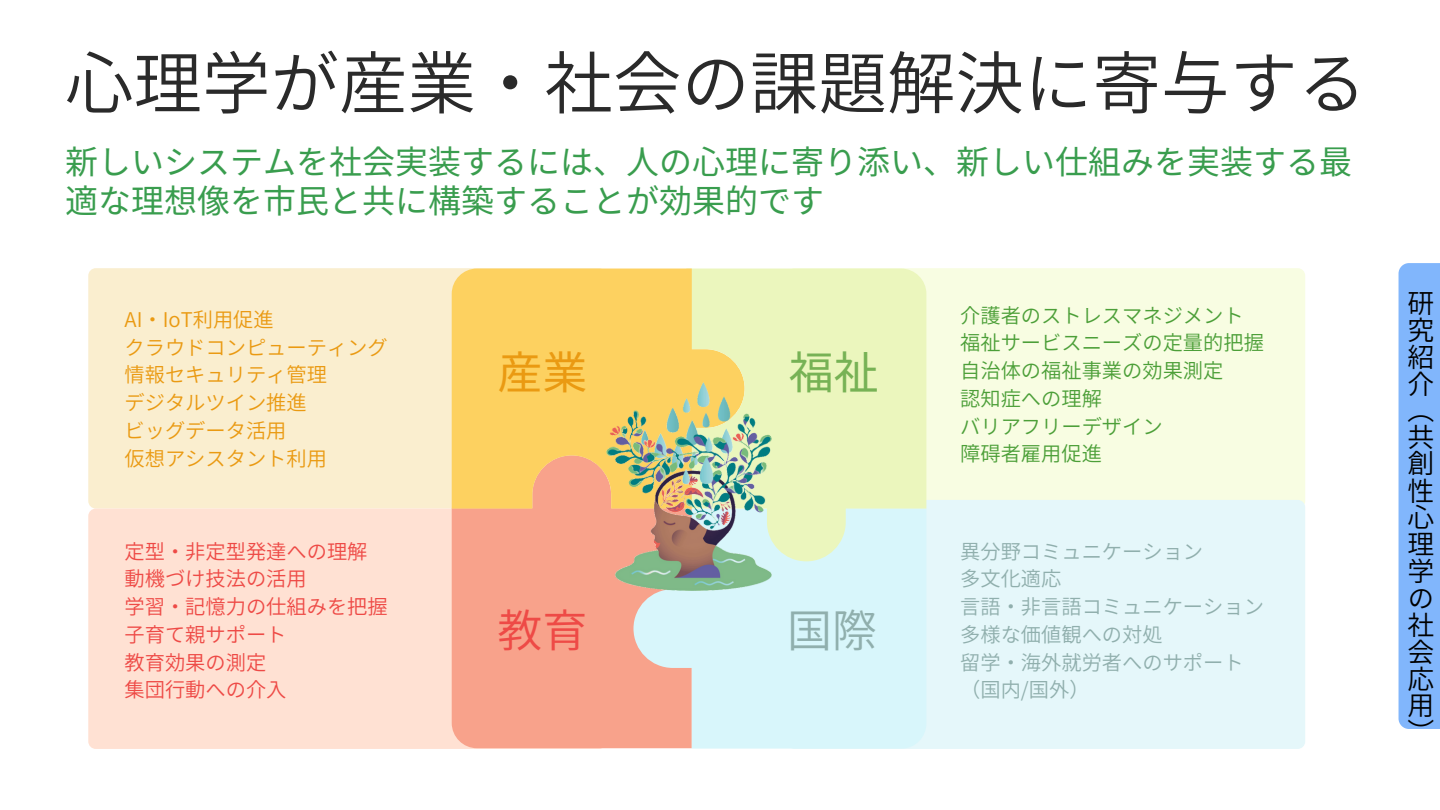
<style>
.page{position:relative;width:1440px;height:810px;background:#fff}
.page>*{position:absolute;margin:0;border:0;box-sizing:border-box;transform-origin:0 0}
.t1{font:68.5px "Source Han Sans JP";color:#2a2a2a}
.t2{font:45px "Source Han Sans JP";color:#ea9a12}
.t3{font:45px "Source Han Sans JP";color:#ee4a46}
.t4{font:45px "Source Han Sans JP";color:#90afad}
.t5{font:45px "Source Han Sans JP";color:#77b255}
.t6{font:33px/39px "Source Han Sans JP";color:#399d4e}
.t7{font:26.8px/26.8px "Source Han Sans JP";color:#000}
.t8{font:20.2px "Source Han Sans JP";color:#4c9f38}
.t9{font:20.2px "Source Han Sans JP";color:#90afad}
.t10{font:20.2px "Source Han Sans JP";color:#ea9a12}
.t11{font:20.2px "Source Han Sans JP";color:#ee4a46}
</style>
<div class="page">
<div style="left:1399px;top:263px;width:41px;height:466px;background:#81b6fc"></div>
<div style="left:88px;top:268px;width:518px;height:241px;background:#faeecf;border-radius:8px"></div>
<div style="left:88px;top:509px;width:518px;height:240px;background:#ffe1d3;border-radius:8px"></div>
<div style="left:787px;top:268px;width:518px;height:241px;background:#f8fde2;border-radius:8px"></div>
<div style="left:787px;top:500px;width:518px;height:249px;background:#e5f7fa;border-radius:8px"></div>
<div style="left:452px;top:509px;width:240px;height:239px;background:#f8a28b"></div>
<div style="left:532px;top:455px;width:79px;height:124px;background:#f8a28b;border-radius:39px"></div>
<div style="left:692px;top:509px;width:234px;height:240px;background:#d8f6fb"></div>
<div style="left:633px;top:589px;width:124px;height:79px;background:#d8f6fb;border-radius:39px"></div>
<div style="left:767px;top:438px;width:79px;height:123px;background:#ebf6bd;border-radius:39px"></div>
<div style="left:692px;top:269px;width:234px;height:240px;background:#ebf6bd"></div>
<svg style="left:452px;top:269px;width:240px;height:240px;background:#fccd63"></svg>
<img style="left:606px;top:382px;width:165px;height:208px">
<p class="t1" style="left:65px;top:29px;width:1303px">心理学が産業・社会の課題解決に寄与する</p>
<p class="t6" style="left:65px;top:141px;width:1288px">新しいシステムを社会実装するには、人の心理に寄り添い、新しい仕組みを実装する最適な理想像を市民と共に構築することが効果的です</p>
<p class="t10" style="left:125px;top:303px;width:151px">AI・IoT利用促進</p>
<p class="t10" style="left:125px;top:331px;width:265px">クラウドコンピューティング</p>
<p class="t10" style="left:125px;top:359px;width:204px">情報セキュリティ管理</p>
<p class="t10" style="left:125px;top:387px;width:184px">デジタルツイン推進</p>
<p class="t10" style="left:125px;top:414px;width:160px">ビッグデータ活用</p>
<p class="t10" style="left:125px;top:442px;width:201px">仮想アシスタント利用</p>
<p class="t11" style="left:125px;top:535px;width:244px">定型・非定型発達への理解</p>
<p class="t11" style="left:125px;top:563px;width:181px">動機づけ技法の活用</p>
<p class="t11" style="left:125px;top:591px;width:265px">学習・記憶力の仕組みを把握</p>
<p class="t11" style="left:125px;top:618px;width:163px">子育て親サポート</p>
<p class="t11" style="left:125px;top:646px;width:143px">教育効果の測定</p>
<p class="t11" style="left:125px;top:674px;width:162px">集団行動への介入</p>
<p class="t2" style="left:498px;top:336px;width:91px">産業</p>
<p class="t5" style="left:789px;top:336px;width:91px">福祉</p>
<p class="t3" style="left:498px;top:595px;width:91px">教育</p>
<p class="t4" style="left:787px;top:595px;width:91px">国際</p>
<p class="t8" style="left:960px;top:299px;width:285px">介護者のストレスマネジメント</p>
<p class="t8" style="left:960px;top:327px;width:305px">福祉サービスニーズの定量的把握</p>
<p class="t8" style="left:960px;top:355px;width:265px">自治体の福祉事業の効果測定</p>
<p class="t8" style="left:960px;top:382px;width:143px">認知症への理解</p>
<p class="t8" style="left:960px;top:410px;width:204px">バリアフリーデザイン</p>
<p class="t8" style="left:960px;top:438px;width:143px">障碍者雇用促進</p>
<p class="t9" style="left:960px;top:535px;width:244px">異分野コミュニケーション</p>
<p class="t9" style="left:960px;top:563px;width:103px">多文化適応</p>
<p class="t9" style="left:960px;top:591px;width:305px">言語・非言語コミュニケーション</p>
<p class="t9" style="left:960px;top:618px;width:204px">多様な価値観への対処</p>
<p class="t9" style="left:960px;top:646px;width:285px">留学・海外就労者へのサポート</p>
<p class="t9" style="left:960px;top:674px;width:131px">（国内/国外）</p>
<p class="t7" style="left:1408px;top:288px;width:28px">研究紹介（共創性心理学の社会応用）</p>
</div>
